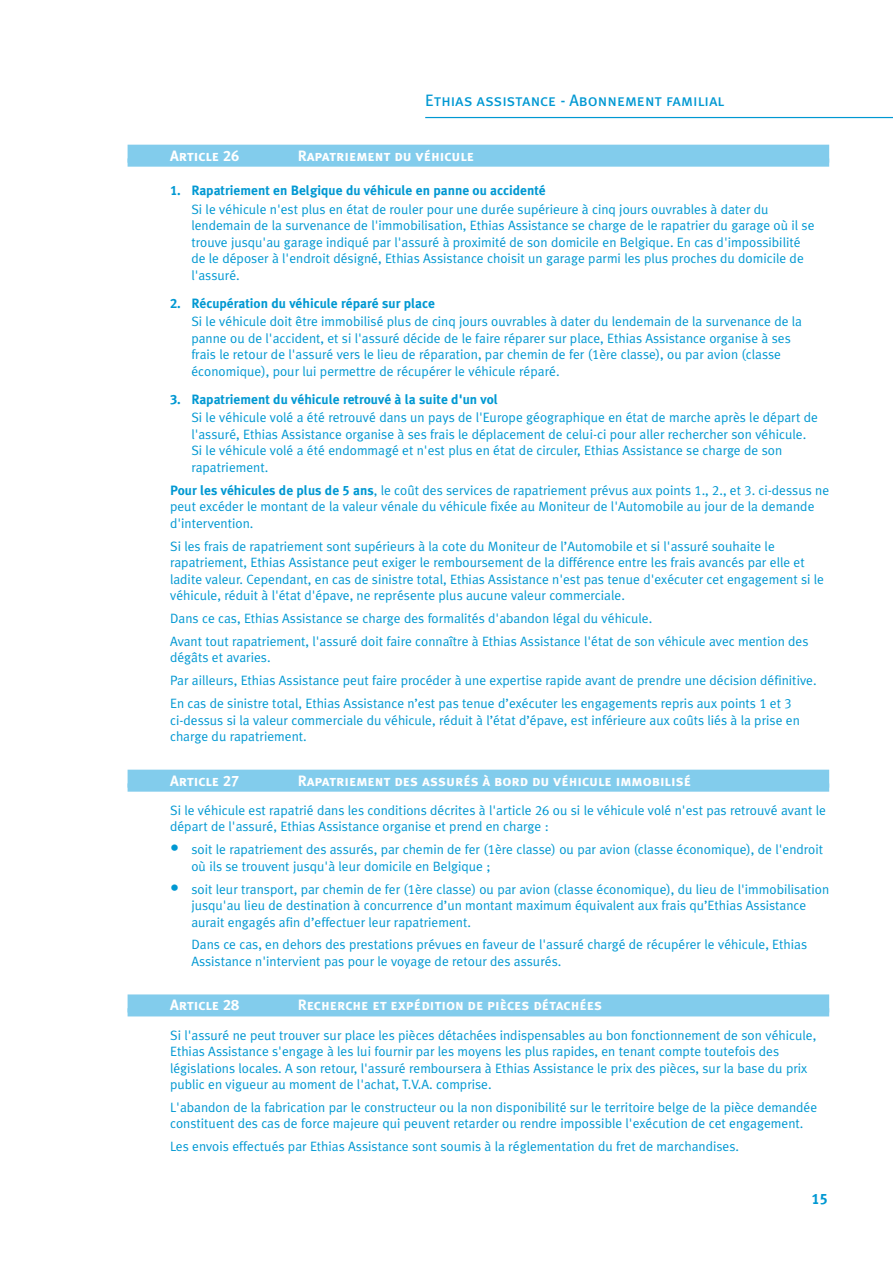
<style>
.page{position:relative;width:893px;height:1263px;background:#fff}
.page>*{position:absolute;margin:0;border:0;box-sizing:border-box;transform-origin:0 0}
.t1{font:16.5px "Meta Ethias Book Caps";color:#0098d2}
.t2{font:15px "Meta Ethias Bold Caps";color:#fff}
.t3{font:15px "Meta Ethias Bold Caps";color:#0098d2}
.t4{font:13.5px/16.5px "Meta Ethias Normal";color:#0098d2}
.t5{font:700 13.5px "Meta Ethias";color:#0098d2}
.s1{font-family:"Meta Ethias";font-weight:700}
.s2{font-size:18px}
</style>
<div class="page">
<hr style="left:425px;top:117px;width:468px;height:1px;background:#0098d2">
<div style="left:128px;top:145px;width:701px;height:18px;background:#82ccec"></div>
<div style="left:128px;top:158px;width:701px;height:9px;background:#82ccec"></div>
<div style="left:128px;top:770px;width:701px;height:18px;background:#82ccec"></div>
<div style="left:128px;top:783px;width:701px;height:9px;background:#82ccec"></div>
<div style="left:128px;top:994px;width:701px;height:18px;background:#82ccec"></div>
<div style="left:128px;top:1008px;width:701px;height:8px;background:#82ccec"></div>
<p class="t1" style="left:425px;top:91px;width:301px">Ethias assistance - Abonnement familial</p>
<p class="t2" style="left:170px;top:147px;width:71px">Article 26</p>
<p class="t2" style="left:298px;top:147px;width:178px">Rapatriement du véhicule</p>
<p class="t5" style="left:170px;top:182px;width:377px">1. Rapatriement en Belgique du véhicule en panne ou accidenté</p>
<p class="t4" style="left:191px;top:200px;width:625px">Si le véhicule n'est plus en état de rouler pour une durée supérieure à cinq jours ouvrables à dater du lendemain de la survenance de l'immobilisation, Ethias Assistance se charge de le rapatrier du garage où il se trouve jusqu'au garage indiqué par l'assuré à proximité de son domicile en Belgique. En cas d'impossibilité de le déposer à l'endroit désigné, Ethias Assistance choisit un garage parmi les plus proches du domicile de l'assuré.</p>
<p class="t5" style="left:170px;top:295px;width:266px">2. Récupération du véhicule réparé sur place</p>
<p class="t4" style="left:191px;top:313px;width:612px">Si le véhicule doit être immobilisé plus de cinq jours ouvrables à dater du lendemain de la survenance de la panne ou de l'accident, et si l'assuré décide de le faire réparer sur place, Ethias Assistance organise à ses frais le retour de l'assuré vers le lieu de réparation, par chemin de fer (1ère classe), ou par avion (classe économique), pour lui permettre de récupérer le véhicule réparé.</p>
<p class="t5" style="left:170px;top:391px;width:329px">3. Rapatriement du véhicule retrouvé à la suite d'un vol</p>
<p class="t4" style="left:191px;top:409px;width:628px">Si le véhicule volé a été retrouvé dans un pays de l'Europe géographique en état de marche après le départ de l'assuré, Ethias Assistance organise à ses frais le déplacement de celui-ci pour aller rechercher son véhicule.<br>Si le véhicule volé a été endommagé et n'est plus en état de circuler, Ethias Assistance se charge de son rapatriement.</p>
<p class="t4" style="left:170px;top:482px;width:661px"><span class="s1">Pour les véhicules de plus de 5 ans</span>, le coût des services de rapatriement prévus aux points 1., 2., et 3. ci-dessus ne peut excéder le montant de la valeur vénale du véhicule fixée au Moniteur de l'Automobile au jour de la demande d'intervention.</p>
<p class="t4" style="left:170px;top:537px;width:655px">Si les frais de rapatriement sont supérieurs à la cote du Moniteur de l’Automobile et si l'assuré souhaite le rapatriement, Ethias Assistance peut exiger le remboursement de la différence entre les frais avancés par elle et ladite valeur. Cependant, en cas de sinistre total, Ethias Assistance n'est pas tenue d'exécuter cet engagement si le véhicule, réduit à l'état d'épave, ne représente plus aucune valeur commerciale.</p>
<p class="t4" style="left:170px;top:607px;width:640px;line-height:23px">Dans ce cas, Ethias Assistance se charge des formalités d'abandon légal du véhicule.<br>Avant tout rapatriement, l'assuré doit faire connaître à Ethias Assistance l'état de son véhicule avec mention des</p>
<p class="t4" style="left:170px;top:646px;width:648px;line-height:23px">dégâts et avaries.<br>Par ailleurs, Ethias Assistance peut faire procéder à une expertise rapide avant de prendre une décision définitive.<br>En cas de sinistre total, Ethias Assistance n’est pas tenue d’exécuter les engagements repris aux points 1 et 3</p>
<p class="t4" style="left:170px;top:711px;width:631px">ci-dessus si la valeur commerciale du véhicule, réduit à l’état d’épave, est inférieure aux coûts liés à la prise en charge du rapatriement.</p>
<p class="t2" style="left:170px;top:772px;width:71px">Article 27</p>
<p class="t2" style="left:298px;top:772px;width:395px">Rapatriement des assurés à bord du véhicule immobilisé</p>
<p class="t4" style="left:170px;top:802px;width:657px">Si le véhicule est rapatrié dans les conditions décrites à l'article 26 ou si le véhicule volé n'est pas retrouvé avant le départ de l'assuré, Ethias Assistance organise et prend en charge :</p>
<p class="t4" style="left:191px;top:841px;width:633px;text-indent:-21px"><span class="s2">•</span> soit le rapatriement des assurés, par chemin de fer (1ère classe) ou par avion (classe économique), de l'endroit où ils se trouvent jusqu'à leur domicile en Belgique ;</p>
<p class="t4" style="left:191px;top:880px;width:639px;text-indent:-21px"><span class="s2">•</span> soit leur transport, par chemin de fer (1ère classe) ou par avion (classe économique), du lieu de l'immobilisation jusqu'au lieu de destination à concurrence d’un montant maximum équivalent aux frais qu’Ethias Assistance aurait engagés afin d’effectuer leur rapatriement.</p>
<p class="t4" style="left:191px;top:936px;width:617px">Dans ce cas, en dehors des prestations prévues en faveur de l'assuré chargé de récupérer le véhicule, Ethias<br>Assistance n'intervient pas pour le voyage de retour des assurés.</p>
<p class="t2" style="left:170px;top:996px;width:71px">Article 28</p>
<p class="t2" style="left:298px;top:996px;width:306px">Recherche et expédition de pièces détachées</p>
<p class="t4" style="left:170px;top:1026px;width:648px">Si l'assuré ne peut trouver sur place les pièces détachées indispensables au bon fonctionnement de son véhicule, Ethias Assistance s'engage à les lui fournir par les moyens les plus rapides, en tenant compte toutefois des législations locales. A son retour, l'assuré remboursera à Ethias Assistance le prix des pièces, sur la base du prix public en vigueur au moment de l'achat, T.V.A. comprise.</p>
<p class="t4" style="left:170px;top:1099px;width:649px">L'abandon de la fabrication par le constructeur ou la non disponibilité sur le territoire belge de la pièce demandée constituent des cas de force majeure qui peuvent retarder ou rendre impossible l'exécution de cet engagement.</p>
<p class="t4" style="left:170px;top:1138px;width:570px">Les envois effectués par Ethias Assistance sont soumis à la réglementation du fret de marchandises.</p>
<p class="t3" style="left:812px;top:1190px;width:18px">15</p>
</div>
